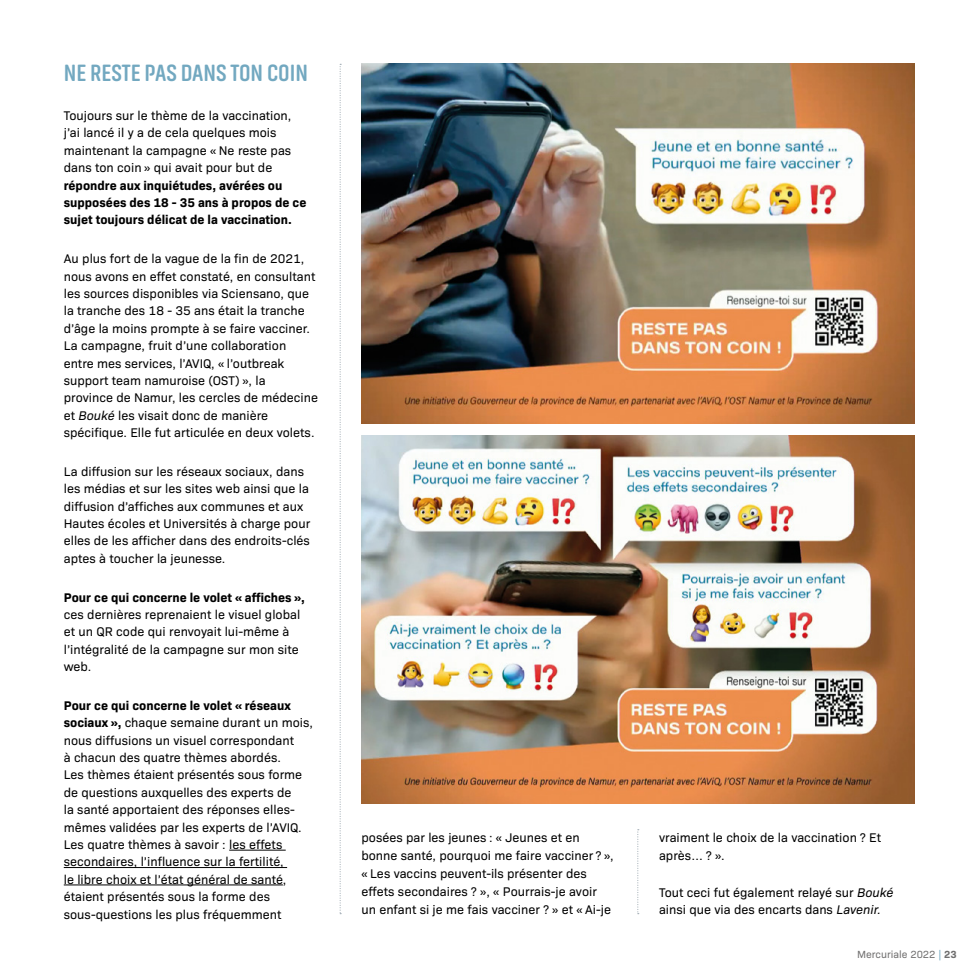
<style>
.page{position:relative;width:978px;height:978px;background:#fff}
.page>*{position:absolute;margin:0;border:0;box-sizing:border-box;transform-origin:0 0}
.t1{font:700 24px "Akhand Soft";color:#72a8c0}
.t2{font:12.75px/17.4px "Bio Sans";color:#000}
.t3{font:700 12.75px/17.4px "Bio Sans";color:#000}
.t4{font:10.5px "Bio Sans";color:#706f6f}
.s1{font-style:italic}
.s2{font-weight:700}
.s3{color:#72a8c0}
</style>
<div class="page">
<hr style="left:229px;top:850px;width:57px;height:1px;background:#000">
<hr style="left:64px;top:867px;width:223px;height:1px;background:#000">
<hr style="left:64px;top:885px;width:219px;height:1px;background:#000">
<svg style="left:340px;top:64px;width:1px;height:850px"></svg>
<svg style="left:637px;top:829px;width:2px;height:85px"></svg>
<img style="left:361px;top:436px;width:553px;height:368px">
<img style="left:361px;top:64px;width:553px;height:359px">
<h1 class="t1" style="left:64px;top:60px;width:246px">NE RESTE PAS DANS TON COIN</h1>
<p class="t2" style="left:64px;top:106px;width:229px">Toujours sur le thème de la vaccination, j’ai lancé il y a de cela quelques mois maintenant la campagne « Ne reste pas dans ton coin » qui avait pour but de</p>
<p class="t3" style="left:64px;top:175px;width:244px">répondre aux inquiétudes, avérées ou supposées des 18 - 35 ans à propos de ce sujet toujours délicat de la vaccination.</p>
<p class="t2" style="left:64px;top:249px;width:256px">Au plus fort de la vague de la fin de 2021, nous avons en effet constaté, en consultant les sources disponibles via Sciensano, que la tranche des 18 - 35 ans était la tranche d’âge la moins prompte à se faire vacciner.<br>La campagne, fruit d’une collaboration entre mes services, l’AVIQ, « l’outbreak support team namuroise (OST) », la province de Namur, les cercles de médecine et <span class="s1">Bouké</span> les visait donc de manière spécifique. Elle fut articulée en deux volets.</p>
<p class="t2" style="left:64px;top:462px;width:248px">La diffusion sur les réseaux sociaux, dans les médias et sur les sites web ainsi que la diffusion d’affiches aux communes et aux Hautes écoles et Universités à charge pour elles de les afficher dans des endroits-clés aptes à toucher la jeunesse.</p>
<p class="t3" style="left:64px;top:587px;width:243px">Pour ce qui concerne le volet « affiches »,</p>
<p class="t2" style="left:64px;top:605px;width:238px">ces dernières reprenaient le visuel global et un QR code qui renvoyait lui-même à l’intégralité de la campagne sur mon site web.</p>
<p class="t2" style="left:64px;top:696px;width:251px"><span class="s2">Pour ce qui concerne le volet « réseaux sociaux »,</span> chaque semaine durant un mois, nous diffusions un visuel correspondant<br>à chacun des quatre thèmes abordés.<br>Les thèmes étaient présentés sous forme de questions auxquelles des experts de<br>la santé apportaient des réponses elles&shy;mêmes validées par les experts de l’AVIQ.<br>Les quatre thèmes à savoir : les effets secondaires, l’influence sur la fertilité,<br>le libre choix et l’état général de santé, étaient présentés sous la forme des sous-questions les plus fréquemment</p>
<p class="t2" style="left:361px;top:827px;width:254px;line-height:18.1px">posées par les jeunes : « Jeunes et en bonne santé, pourquoi me faire vacciner ? », « Les vaccins peuvent-ils présenter des effets secondaires ? », « Pourrais-je avoir un enfant si je me fais vacciner ? » et « Ai-je</p>
<p class="t2" style="left:659px;top:827px;width:224px;line-height:17.9px">vraiment le choix de la vaccination ? Et après… ? ».</p>
<p class="t2" style="left:659px;top:882px;width:236px;line-height:17.9px">Tout ceci fut également relayé sur <span class="s1">Bouké </span>ainsi que via des encarts dans <span class="s1">Lavenir.</span></p>
<p class="t4" style="left:857px;top:947px;width:101px">Mercuriale 2022 <span class="s3">|</span> <span class="s2">23</span></p>
</div>
